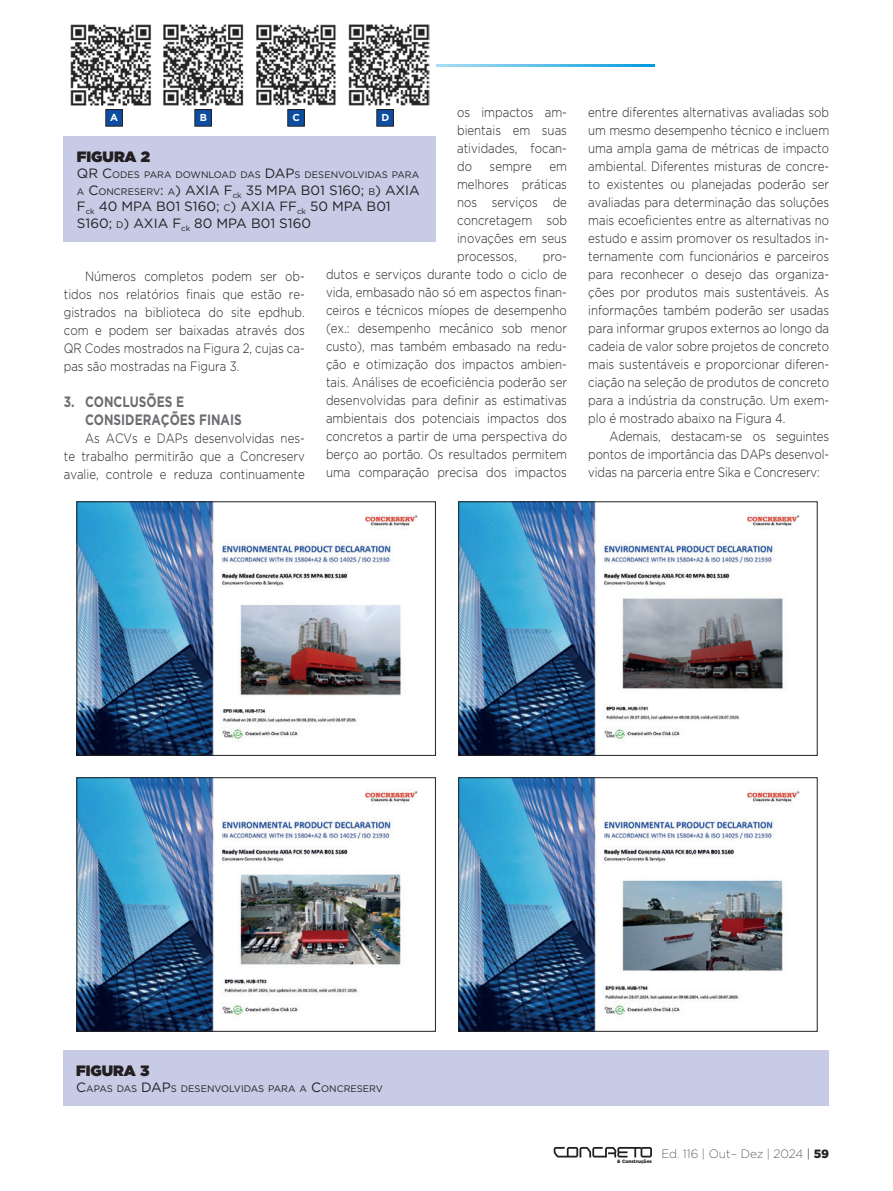
<style>
.page{position:relative;width:893px;height:1191px;background:#fff}
.page>*{position:absolute;margin:0;border:0;box-sizing:border-box;transform-origin:0 0}
.t1{font:700 15px/18px "Gotham";color:#6c6d70;scale:.8 1}
.t2{font:900 15px "Gotham";color:#231f20}
.t3{font:300 13.5px/18px "Gotham";color:#231f20;text-align:justify;scale:.85 1}
.t4{font:13.5px/16.5px "Gotham";color:#231f20}
.t5{font:200 12px "Gotham";color:#231f20}
.t6{font:700 10.05px "Gotham";color:#fff}
.t7{font:9.45px "Gotham";color:#231f20}
.t8{font:900 4.8px "Gotham";color:#231f20}
.s1{font-size:13.5px}
.s2{font-size:9.45px}
.s3{font-weight:300}
.s4{font-weight:900}
</style>
<div class="page">
<div style="left:552px;top:1145px;width:102px;height:14px;background:#fff;opacity:.81"></div>
<svg style="left:554px;top:1147px;width:98px;height:10px"></svg>
<div style="left:617px;top:1158px;width:36px;height:5px;background:#fff"></div>
<hr style="left:237px;top:64px;width:418px;height:2px;background:#009bde">
<div style="left:64px;top:13px;width:372px;height:125px;background:#fff"></div>
<div style="left:64px;top:136px;width:372px;height:106px;background:#c7cbe6"></div>
<img style="left:70px;top:24px;width:359px;height:81px">
<div style="left:106px;top:110px;width:16px;height:16px;background:#0d4da1"></div>
<div style="left:106px;top:109px;width:17px;height:17px;border:1px solid #231f20"></div>
<div style="left:288px;top:110px;width:16px;height:16px;background:#0d4da1"></div>
<div style="left:288px;top:109px;width:17px;height:17px;border:1px solid #231f20"></div>
<div style="left:195px;top:110px;width:16px;height:16px;background:#0d4da1"></div>
<div style="left:195px;top:109px;width:17px;height:17px;border:1px solid #231f20"></div>
<div style="left:377px;top:110px;width:16px;height:16px;background:#0d4da1"></div>
<div style="left:377px;top:109px;width:17px;height:17px;border:1px solid #231f20"></div>
<div style="left:63px;top:1050px;width:766px;height:56px;background:#c7cbe6"></div>
<img style="left:79px;top:503px;width:339px;height:250px">
<div style="left:77px;top:501px;width:359px;height:254px;border:1px solid #231f20"></div>
<img style="left:79px;top:779px;width:339px;height:250px">
<div style="left:77px;top:777px;width:359px;height:254px;border:1px solid #231f20"></div>
<img style="left:460px;top:503px;width:340px;height:250px">
<div style="left:458px;top:501px;width:359px;height:254px;border:1px solid #231f20"></div>
<img style="left:460px;top:779px;width:340px;height:250px">
<div style="left:458px;top:777px;width:359px;height:254px;border:1px solid #231f20"></div>
<p class="t6" style="left:110px;top:111px;width:9px">A</p>
<p class="t6" style="left:200px;top:111px;width:9px">B</p>
<p class="t6" style="left:293px;top:111px;width:9px">C</p>
<p class="t6" style="left:381px;top:111px;width:9px">D</p>
<p class="t3" style="left:457px;top:103px;width:131px">os impactos am&shy;bientais em suas atividades, focan&shy;do</p>
<p class="t2" style="left:77px;top:146px;width:75px">FIGURA 2</p>
<p class="t7" style="left:77px;top:169px;width:75px"><span class="s1">QR C</span>ODES PARA</p>
<p class="t7" style="left:176px;top:169px;width:224px">DOWNLOAD DAS <span class="s1">DAP</span>S DESENVOLVIDAS PARA</p>
<p class="t4" style="left:77px;top:181px;width:344px"><span class="s2">A</span> C<span class="s2">ONCRESERV</span>: <span class="s2">A</span>) AXIA F<sub>ck</sub> 35 M PA B01 S160; <span class="s2">B</span>) AXIA<br>F<sub>ck</sub> 40 M PA B01 S160; <span class="s2">C</span>) AXIA FF<sub>ck</sub> 50 M PA B01<br>S160; <span class="s2">D</span>) AXIA F<sub>ck</sub> 80 M PA B01 S160</p>
<p class="t3" style="left:457px;top:157px;width:131px;text-indent:92px">em melhores práticas nos serviços de concretagem sob inovações em seus processos,</p>
<p class="t3" style="left:490px;top:157px;width:51px">sempre</p>
<p class="t3" style="left:326px;top:247px;width:285px;text-indent:217px">pro&shy;dutos e serviços durante todo o ciclo de vida, embasado não só em aspectos finan&shy;ceiros e técnicos míopes de desempenho (ex.: desempenho mecânico sob menor custo), mas também embasado na redu&shy;ção e otimização dos impactos ambien&shy;tais. Análises de ecoeficiência poderão ser desenvolvidas para definir as estimativas ambientais dos potenciais impactos dos concretos a partir de uma perspectiva do berço ao portão. Os resultados permitem uma comparação precisa dos impactos</p>
<p class="t3" style="left:64px;top:266px;width:285px;text-indent:21px">Números completos podem ser ob&shy;tidos nos relatórios finais que estão re&shy;gistrados na biblioteca do site epdhub. com e podem ser baixadas através dos QR Codes mostrados na Figura 2, cujas ca&shy;pas são mostradas na Figura 3.</p>
<p class="t1" style="left:85px;top:392px;width:197px;text-indent:-21px">3. CONCLUSÕES E<br>CONSIDERAÇÕES FINAIS</p>
<p class="t3" style="left:64px;top:428px;width:285px;text-indent:21px">As ACVs e DAPs desenvolvidas nes&shy;te trabalho permitirão que a Concreserv avalie, controle e reduza continuamente</p>
<p class="t3" style="left:588px;top:103px;width:285px">entre diferentes alternativas avaliadas sob um mesmo desempenho técnico e incluem uma ampla gama de métricas de impacto ambiental. Diferentes misturas de concre&shy;to existentes ou planejadas poderão ser avaliadas para determinação das soluções mais ecoeficientes entre as alternativas no estudo e assim promover os resultados in&shy;ternamente com funcionários e parceiros para reconhecer o desejo das organiza&shy;ções por produtos mais sustentáveis. As informações também poderão ser usadas para informar grupos externos ao longo da cadeia de valor sobre projetos de concreto mais sustentáveis e proporcionar diferen&shy;ciação na seleção de produtos de concreto para a indústria da construção. Um exem&shy;plo é mostrado abaixo na Figura 4.</p>
<p class="t3" style="left:588px;top:427px;width:285px;text-indent:21px">Ademais, destacam-se os seguintes pontos de importância das DAPs desenvol&shy;vidas na parceria entre Sika e Concreserv:</p>
<p class="t2" style="left:76px;top:1059px;width:75px">FIGURA 3</p>
<p class="t7" style="left:76px;top:1082px;width:18px"><span class="s1">C</span>APA</p>
<p class="t7" style="left:107px;top:1082px;width:170px">S DAS <span class="s1">DAP</span>S DESENVOLVIDAS PARA</p>
<p class="t7" style="left:300px;top:1082px;width:85px">A <span class="s1">C</span>ONCRESERV</p>
<p class="t8" style="left:617px;top:1157px;width:36px">&amp; Construções</p>
<p class="t5" style="left:661px;top:1145px;width:169px">Ed. 116 | Out– Dez | 2024 <span class="s3">|</span> <span class="s4">59</span></p>
</div>
